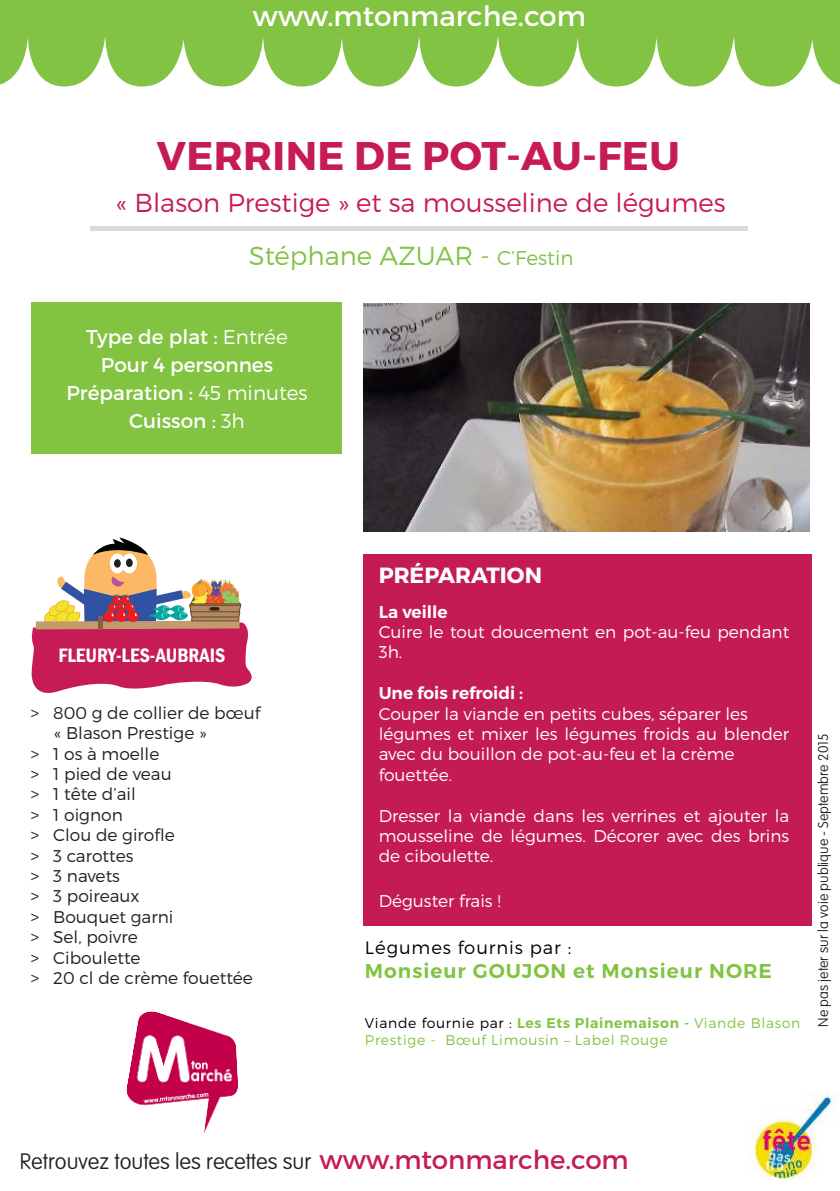
<style>
.page{position:relative;width:840px;height:1191px;background:#fff}
.page>*{position:absolute;margin:0;border:0;box-sizing:border-box;transform-origin:0 0}
.t1{font:700 40px "Montserrat";letter-spacing:.01em;color:#c61b56}
.t2{font:28px "Montserrat";color:#fff}
.t3{font:300 26px/53.2px "Montserrat";color:#c61b56}
.t4{font:26px "Montserrat";color:#c61b57}
.t5{font:100 22px "VAG Rounded Std";color:#221f1f}
.t6{font:700 22px "Montserrat";color:#fff}
.t7{font:20px/28px "Montserrat";color:#fff;text-align:center}
.t8{font:600 20px "Montserrat";letter-spacing:.05em;color:#82c343}
.t9{font:600 condensed 20px "Franklin Gothic";color:#fff}
.t10{font:300 18px "Montserrat";letter-spacing:.05em;color:#000}
.t11{font:300 17px/20.4px "Montserrat";color:#fff}
.t12{font:300 17px "Montserrat";color:#221f1f}
.t13{font:600 17px "Montserrat";color:#fff}
.t14{font:300 14px/16.8px "Montserrat";letter-spacing:.05em;color:#82c343}
.t15{font:100 14px "VAG Rounded Std";color:#221f1f}
.s1{color:#81c345}
.s2{font-size:20px;color:#81c345}
.s3{font-weight:300}
.s4{color:#000}
.s5{font-weight:600}
</style>
<div class="page">
<div style="left:363px;top:554px;width:448px;height:371px;background:#c41b55"></div>
<div style="left:31px;top:302px;width:310px;height:152px;background:#82c342"></div>
<svg style="left:31px;top:537px;width:221px;height:156px"></svg>
<img style="left:363px;top:304px;width:446px;height:228px">
<svg style="left:0;top:0;width:839px;height:86px;background:#90ca59"></svg>
<img style="left:746px;top:1093px;width:92px;height:85px">
<img style="left:126px;top:1011px;width:111px;height:121px">
<div style="left:90px;top:226px;width:657px;height:5px;background:#dadadb"></div>
<h2 class="t2" style="left:253px;top:5px;width:334px">www.mtonmarche.com</h2>
<h1 class="t1" style="left:157px;top:133px;width:524px">VERRINE DE POT-AU-FEU</h1>
<h3 class="t3" style="left:249px;top:178px;width:478px;text-indent:-132px">« Blason Prestige » et sa mousseline de légumes<br><span class="s1">Stéphane AZUAR -</span> <span class="s2">C’Festin</span></h3>
<p class="t7" style="left:66px;top:324px;width:242px">Type de plat : <span class="s3">Entrée<br></span>Pour 4 personnes<br>Préparation : <span class="s3">45 minutes<br></span>Cuisson : <span class="s3">3h</span></p>
<p class="t9" style="left:58px;top:643px;width:168px">FLEURY-LES-AUBRAIS</p>
<p class="t12" style="left:31px;top:706px;width:231px">&gt; 800 g de collier de bœuf</p>
<p class="t12" style="left:54px;top:726px;width:154px">« Blason Prestige »</p>
<p class="t12" style="left:31px;top:746px;width:130px">&gt; 1 os à moelle</p>
<p class="t12" style="left:31px;top:767px;width:142px">&gt; 1 pied de veau</p>
<p class="t12" style="left:31px;top:787px;width:106px">&gt; 1 tête d’ail</p>
<p class="t12" style="left:31px;top:808px;width:93px">&gt; 1 oignon</p>
<p class="t12" style="left:31px;top:828px;width:145px">&gt; Clou de girofle</p>
<p class="t12" style="left:31px;top:848px;width:104px">&gt; 3 carottes</p>
<p class="t12" style="left:31px;top:869px;width:91px">&gt; 3 navets</p>
<p class="t12" style="left:31px;top:889px;width:110px">&gt; 3 poireaux</p>
<p class="t12" style="left:31px;top:910px;width:144px">&gt; Bouquet garni</p>
<p class="t12" style="left:31px;top:930px;width:108px">&gt; Sel, poivre</p>
<p class="t12" style="left:31px;top:950px;width:111px">&gt; Ciboulette</p>
<p class="t12" style="left:31px;top:971px;width:223px">&gt; 20 cl de crème fouettée</p>
<p class="t6" style="left:378px;top:562px;width:165px">PRÉPARATION</p>
<p class="t13" style="left:378px;top:602px;width:70px">La veille</p>
<p class="t11" style="left:378px;top:623px;width:412px">Cuire le tout doucement en pot-au-feu pendant<br>3h.</p>
<p class="t13" style="left:378px;top:683px;width:146px">Une fois refroidi :</p>
<p class="t11" style="left:378px;top:704px;width:412px">Couper la viande en petits cubes, séparer les légumes et mixer les légumes froids au blender avec du bouillon de pot-au-feu et la crème fouettée.</p>
<p class="t11" style="left:378px;top:806px;width:412px;text-align:justify">Dresser la viande dans les verrines et ajouter la mousseline de légumes. Décorer avec des brins de ciboulette.</p>
<p class="t11" style="left:378px;top:892px;width:123px">Déguster frais !</p>
<p class="t10" style="left:365px;top:940px;width:207px">Légumes fournis par :</p>
<p class="t8" style="left:365px;top:959px;width:408px">Monsieur GOUJON et Monsieur NORE</p>
<p class="t14" style="left:365px;top:1015px;width:436px"><span class="s4">Viande fournie par :</span> <span class="s5">Les Ets Plainemaison -</span> Viande Blason<br>Prestige - Bœuf Limousin – Label Rouge</p>
<p class="t15" style="left:816px;top:1026px;width:295px;rotate:-90deg">Ne pas jeter sur la voie publique - Septembre 2015</p>
<p class="t5" style="left:20px;top:1152px;width:293px">Retrouvez toutes les recettes sur</p>
<h3 class="t4" style="left:319px;top:1149px;width:310px">www.mtonmarche.com</h3>
</div>
